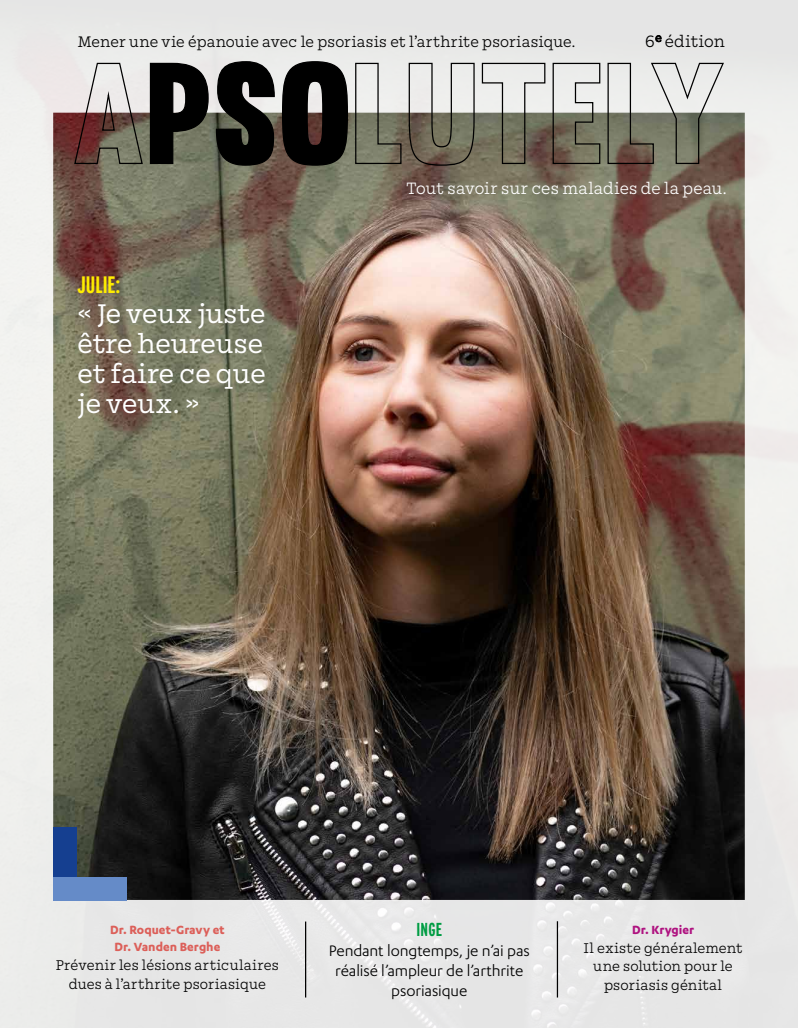
<style>
.page{position:relative;width:798px;height:1028px;background:#fff}
.page>*{position:absolute;margin:0;border:0;box-sizing:border-box;transform-origin:0 0}
.t1{font:28.75px/30px "Mortise";color:#fff;text-align:justify}
.t2{font:700 23.75px "Interstate Compressed";color:#ffed00}
.t3{font:700 18.75px "Interstate Compressed";color:#009c43}
.t4{font:17.5px/20px "Karbon";letter-spacing:-.005em;color:#000;text-align:center}
.t5{font:300 17.5px "Mortise";letter-spacing:.01em;color:#fff}
.t6{font:300 17.5px "Mortise";letter-spacing:.005em;color:#000}
.t7{font:300 16.25px "Mortise";letter-spacing:.01em;color:#000}
.t8{font:300 15px/18.8px "Mortise";letter-spacing:.015em;color:#000;text-align:center}
.t9{font:700 13.75px/17.5px "Karbon";color:#dc5f59;text-align:center}
.t10{font:700 13.75px "Karbon";color:#af1280}
</style>
<div class="page">
<img style="left:0;top:0;width:797px;height:1028px">
<hr style="left:305px;top:921px;width:1px;height:76px;background:#000">
<hr style="left:556px;top:921px;width:2px;height:76px;background:#000">
<svg style="left:73px;top:62px;width:136px;height:103px;background:#716a65"></svg>
<svg style="left:215px;top:60px;width:60px;height:106px;background:#32322f"></svg>
<svg style="left:281px;top:60px;width:67px;height:106px;background:#2a2726"></svg>
<svg style="left:354px;top:62px;width:48px;height:103px;background:#a6a69c"></svg>
<svg style="left:408px;top:62px;width:67px;height:104px;background:#9e9b92"></svg>
<svg style="left:481px;top:62px;width:119px;height:103px;background:#a19f95"></svg>
<svg style="left:606px;top:62px;width:118px;height:103px;background:#a3a298"></svg>
<div style="left:53px;top:827px;width:24px;height:73px;background:#153f90"></div>
<div style="left:53px;top:876px;width:74px;height:24px;background:#658bc8"></div>
<p class="t7" style="left:78px;top:34px;width:499px">Mener une vie épanouie avec le psoriasis et l’arthrite psoriasique.</p>
<p class="t6" style="left:644px;top:32px;width:81px">6<sup>e</sup> édition</p>
<h2 class="t2" style="left:77px;top:271px;width:45px">JULIE:</h2>
<h1 class="t1" style="left:77px;top:299px;width:190px">« Je veux juste être heureuse et faire ce que je veux. »</h1>
<p class="t5" style="left:406px;top:179px;width:322px">Tout savoir sur ces maladies de la peau.</p>
<p class="t9" style="left:110px;top:920px;width:116px">Dr. Roquet-Gravy et<br>Dr. Vanden Berghe</p>
<p class="t8" style="left:56px;top:956px;width:224px">Prévenir les lésions articulaires dues à l’arthrite psoriasique</p>
<p class="t3" style="left:416px;top:919px;width:27px">INGE</p>
<p class="t4" style="left:328px;top:940px;width:202px">Pendant longtemps, je n’ai pas réalisé l’ampleur de l’arthrite psoriasique</p>
<p class="t10" style="left:632px;top:921px;width:63px">Dr. Krygier</p>
<p class="t8" style="left:583px;top:938px;width:160px">Il existe généralement une solution pour le psoriasis génital</p>
</div>
